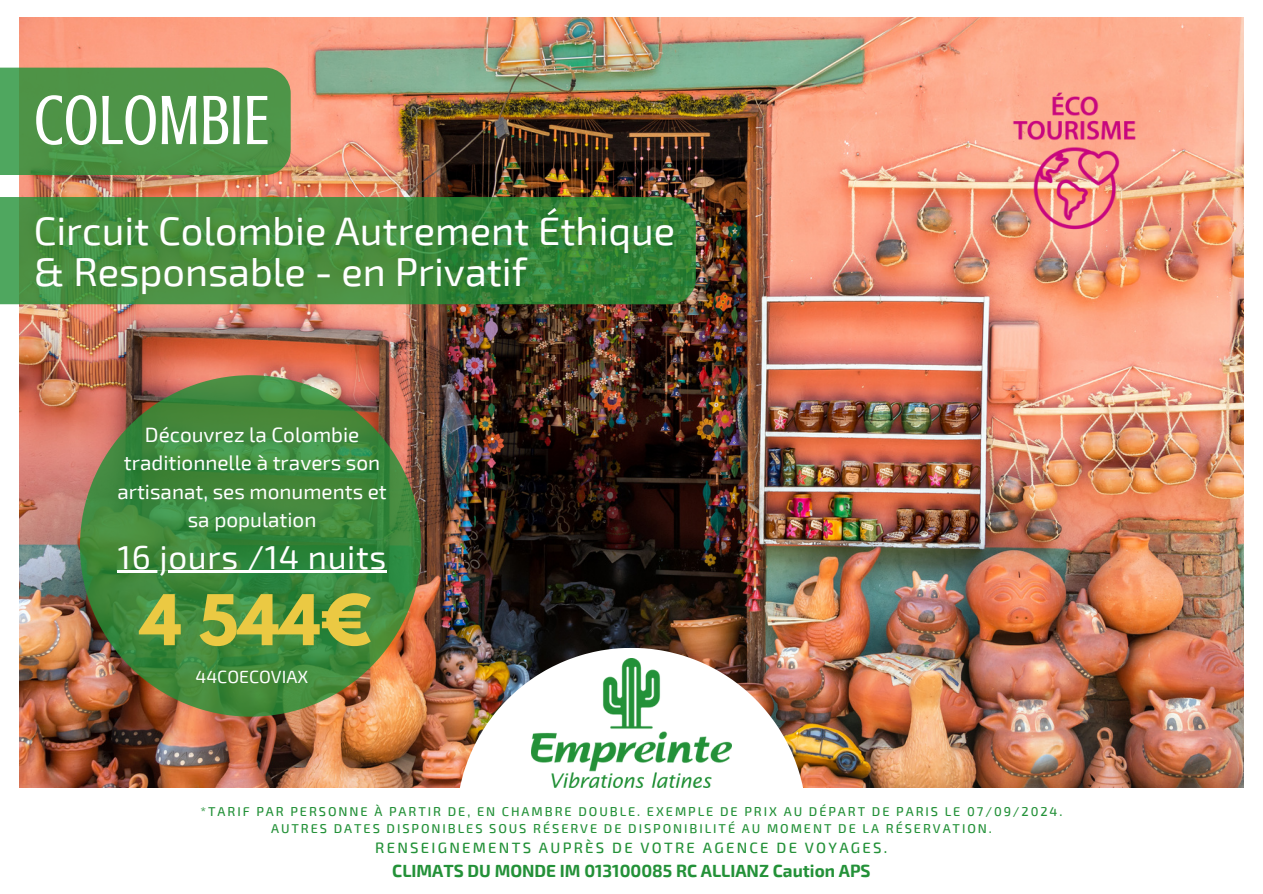
<style>
.page{position:relative;width:1263px;height:894px;background:#fff}
.page>*{position:absolute;margin:0;border:0;box-sizing:border-box;transform-origin:0 0}
.t1{font:71.7px "Crushed";color:#fff}
.t2{font:700 61.8px "League Spartan";color:#ebc943}
.t3{font:39.75px/40.5px "Exo 2";color:#fff}
.t4{font:33.15px "Exo 2";letter-spacing:.02em;color:#fff}
.t5{font:20.7px/28.2px "Exo 2";color:#fff;text-align:center}
.t6{font:17.7px "Exo 2";color:#fff}
.t7{font:700 17.25px "Exo 2";color:#239138}
.t8{font:500 15px "Exo 2";letter-spacing:.15em;color:#239138}
.t9{font:500 12.75px "Exo 2";letter-spacing:.15em;color:#239138}
</style>
<div class="page">
<img style="left:20px;top:18px;width:1224px;height:769px">
<img style="left:456px;top:647px;width:351px;height:140px">
<svg style="left:0;top:68px;width:291px;height:107px;background:#4e9448"></svg>
<svg style="left:0;top:197px;width:696px;height:107px;background:#3f8a3d"></svg>
<img style="left:80px;top:375px;width:341px;height:341px">
<img style="left:984px;top:68px;width:190px;height:190px">
<hr style="left:118px;top:570px;width:269px;height:3px;background:#fff">
<img style="left:532px;top:658px;width:199px;height:129px">
<p class="t1" style="left:34px;top:80px;width:238px">COLOMBIE</p>
<p class="t3" style="left:34px;top:209px;width:643px">Circuit Colombie Autrement Éthique &amp; Responsable - en Privatif</p>
<p class="t5" style="left:117px;top:419px;width:271px">Découvrez la Colombie traditionnelle à travers son artisanat, ses monuments et sa population</p>
<p class="t4" style="left:118px;top:535px;width:270px">16 jours /14 nuits</p>
<h2 class="t2" style="left:140px;top:589px;width:233px">4 544€</h2>
<h5 class="t6" style="left:196px;top:665px;width:114px">44COECOVIAX</h5>
<h4 class="t9" style="left:201px;top:802px;width:863px">*TARIF PAR PERSONNE À PARTIR DE, EN CHAMBRE DOUBLE. EXEMPLE DE PRIX AU DÉPART DE PARIS LE 07/09/2024.</h4>
<h1 class="t9" style="left:271px;top:819px;width:722px">AUTRES DATES DISPONIBLES SOUS RÉSERVE DE DISPONIBILITÉ AU MOMENT DE LA RÉSERVATION.</h1>
<h3 class="t8" style="left:375px;top:837px;width:514px">RENSEIGNEMENTS AUPRÈS DE VOTRE AGENCE DE VOYAGES.</h3>
<h6 class="t7" style="left:392px;top:859px;width:480px">CLIMATS DU MONDE IM 013100085 RC ALLIANZ Caution APS</h6>
</div>
